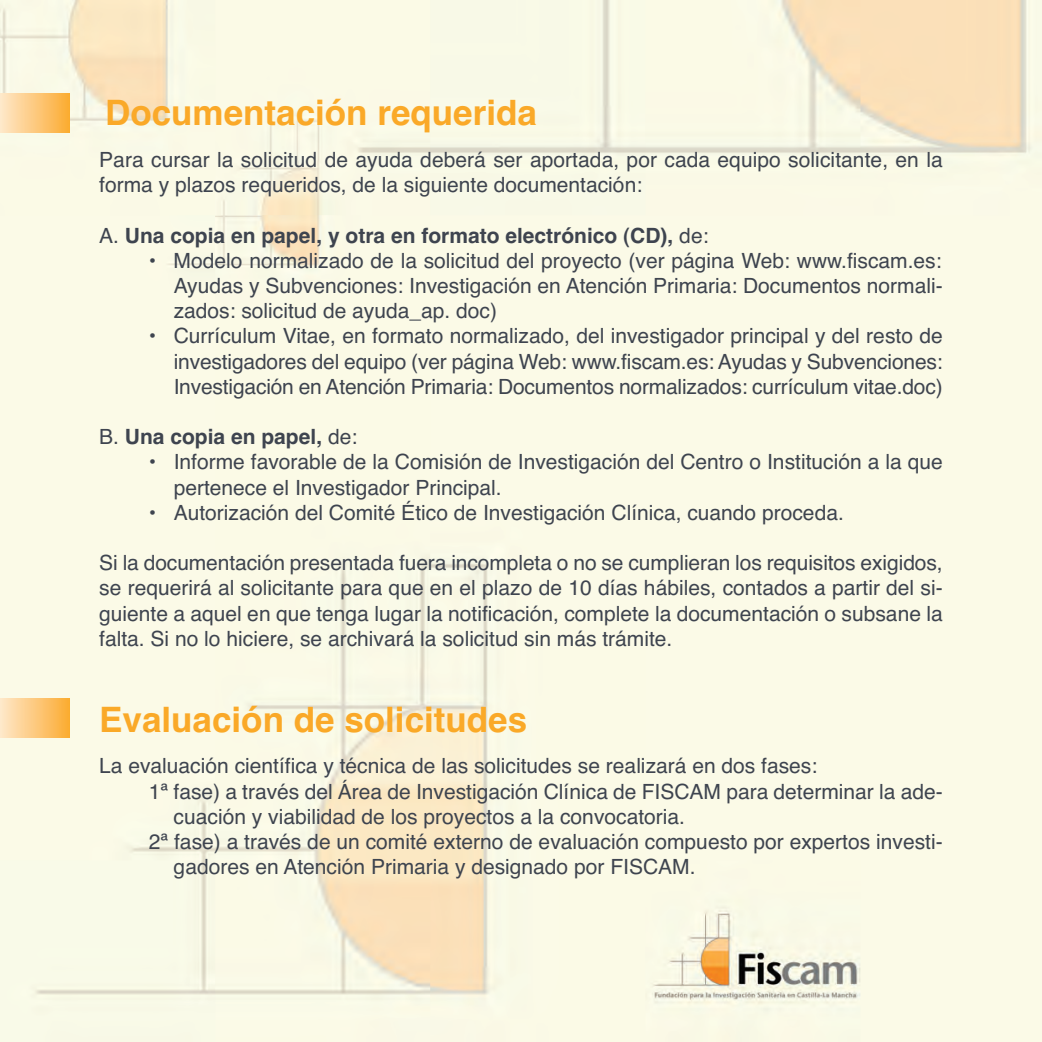
<style>
.page{position:relative;width:1042px;height:1042px;background:#fff}
.page>*{position:absolute;margin:0;border:0;box-sizing:border-box;transform-origin:0 0}
.t1{font:700 35px "Helvetica";color:#faa928}
.t2{font:21px/25.2px "Helvetica";color:#3e444f;text-align:justify}
.t3{font:700 21px "Helvetica";color:#3e444f}
.s1{font-weight:400}
</style>
<div class="page">
<img style="left:0;top:0;width:1042px;height:1042px">
<div style="left:0;top:93px;width:69px;height:39px;background:linear-gradient(to right,#ffe8ca,#fbac34)"></div>
<div style="left:0;top:698px;width:69px;height:39px;background:linear-gradient(to right,#ffe8ca,#fbac34)"></div>
<h1 class="t1" style="left:105px;top:93px;width:433px">Documentación requerida</h1>
<p class="t2" style="left:99px;top:147px;width:845px">Para cursar la solicitud de ayuda deberá ser aportada, por cada equipo solicitante, en la forma y plazos requeridos, de la siguiente documentación:</p>
<p class="t3" style="left:99px;top:223px;width:611px"><span class="s1">A.</span> Una copia en papel, y otra en formato electrónico (CD), <span class="s1">de:</span></p>
<p class="t2" style="left:174px;top:248px;width:770px;text-indent:-25px">• Modelo normalizado de la solicitud del proyecto (ver página Web: www.fiscam.es:<br>Ayudas y Subvenciones: Investigación en Atención Primaria: Documentos normali&shy;zados: solicitud de ayuda_ap. doc)</p>
<p class="t2" style="left:174px;top:323px;width:770px;text-indent:-25px">• Currículum Vitae, en formato normalizado, del investigador principal y del resto de investigadores del equipo (ver página Web: www.fiscam.es: Ayudas y Subvenciones:<br>Investigación en Atención Primaria: Documentos normalizados: currículum vitae.doc)</p>
<p class="t3" style="left:99px;top:425px;width:259px"><span class="s1">B.</span> Una copia en papel, <span class="s1">de:</span></p>
<p class="t2" style="left:174px;top:449px;width:770px;text-indent:-25px">• Informe favorable de la Comisión de Investigación del Centro o Institución a la que pertenece el Investigador Principal.</p>
<p class="t2" style="left:149px;top:500px;width:696px">• Autorización del Comité Ético de Investigación Clínica, cuando proceda.</p>
<p class="t2" style="left:99px;top:550px;width:845px">Si la documentación presentada fuera incompleta o no se cumplieran los requisitos exigidos, se requerirá al solicitante para que en el plazo de 10 días hábiles, contados a partir del si&shy;guiente a aquel en que tenga lugar la notificación, complete la documentación o subsane la falta. Si no lo hiciere, se archivará la solicitud sin más trámite.</p>
<h1 class="t1" style="left:99px;top:699px;width:429px">Evaluación de solicitudes</h1>
<p class="t2" style="left:99px;top:753px;width:719px">La evaluación científica y técnica de las solicitudes se realizará en dos fases:</p>
<p class="t2" style="left:149px;top:779px;width:795px">1ª fase) a través del Área de Investigación Clínica de FISCAM para determinar la ade-</p>
<p class="t2" style="left:174px;top:804px;width:513px">cuación y viabilidad de los proyectos a la convocatoria.</p>
<p class="t2" style="left:149px;top:829px;width:795px">2ª fase) a través de un comité externo de evaluación compuesto por expertos investi-</p>
<p class="t2" style="left:174px;top:854px;width:523px">gadores en Atención Primaria y designado por FISCAM.</p>
</div>
